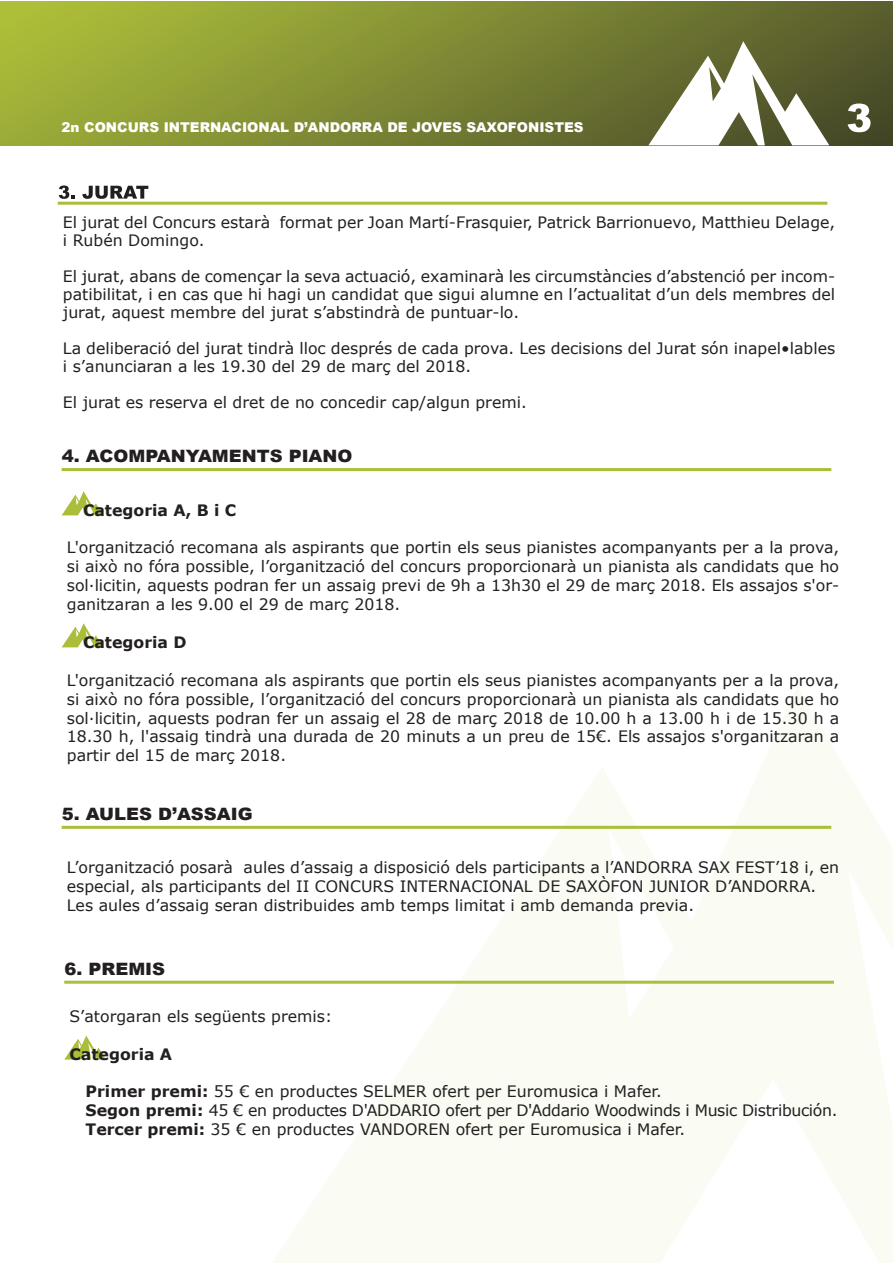
<style>
.page{position:relative;width:893px;height:1263px;background:#fff}
.page>*{position:absolute;margin:0;border:0;box-sizing:border-box;transform-origin:0 0}
.t1{font:900 17.1px "Arial";color:#231f20;scale:1.05 1}
.t2{font:15.75px/18.9px "Verdana";color:#231f20}
.t3{font:700 15.75px "Verdana";color:#231f20}
.t4{font:900 13.5px "Arial";color:#fff}
.s1{font-weight:700}
</style>
<div class="page">
<svg style="left:62px;top:491px;width:41px;height:24px"></svg>
<svg style="left:62px;top:623px;width:41px;height:24px"></svg>
<svg style="left:272px;top:688px;width:621px;height:575px;fill:#fafbf3"></svg>
<svg style="left:0;top:1px;width:893px;height:144px;background:#818c33"></svg>
<svg style="left:59px;top:185px;width:16px;height:14px"></svg>
<svg style="left:82px;top:186px;width:66px;height:13px"></svg>
<svg style="left:848px;top:104px;width:22px;height:28px"></svg>
<hr style="left:58px;top:202px;width:769px;height:3px;background:#acbd39">
<hr style="left:62px;top:468px;width:769px;height:3px;background:#acbd39">
<svg style="left:648px;top:41px;width:181px;height:104px"></svg>
<hr style="left:62px;top:826px;width:769px;height:3px;background:#acbd39">
<svg style="left:64px;top:1035px;width:42px;height:24px"></svg>
<hr style="left:64px;top:981px;width:770px;height:3px;background:#acbd39">
<p class="t4" style="left:62px;top:117px;width:523px">2n CONCURS INTERNACIONAL D’ANDORRA DE JOVES SAXOFONISTES</p>
<p class="t2" style="left:63px;top:213px;width:774px;line-height:18px">El jurat del Concurs estarà format per Joan Martí-Frasquier, Patrick Barrionuevo, Matthieu Delage, i Rubén Domingo.</p>
<p class="t2" style="left:63px;top:267px;width:774px;line-height:18px;text-align:justify">El jurat, abans de començar la seva actuació, examinarà les circumstàncies d’abstenció per incom&shy;patibilitat, i en cas que hi hagi un candidat que sigui alumne en l’actualitat d’un dels membres del jurat, aquest membre del jurat s’abstindrà de puntuar-lo.</p>
<p class="t2" style="left:63px;top:339px;width:774px;line-height:18px">La deliberació del jurat tindrà lloc després de cada prova. Les decisions del Jurat són inapel•lables i s’anunciaran a les 19.30 del 29 de març del 2018.</p>
<p class="t2" style="left:63px;top:393px;width:465px">El jurat es reserva el dret de no concedir cap/algun premi.</p>
<p class="t1" style="left:62px;top:443px;width:278px">4. ACOMPANYAMENTS PIANO</p>
<p class="t3" style="left:83px;top:499px;width:155px">Categoria A, B i C</p>
<p class="t2" style="left:67px;top:538px;width:774px;text-align:justify">L'organització recomana als aspirants que portin els seus pianistes acompanyants per a la prova, si això no fóra possible, l’organització del concurs proporcionarà un pianista als candidats que ho sol·licitin, aquests podran fer un assaig previ de 9h a 13h30 el 29 de març 2018. Els assajos s'or&shy;ganitzaran a les 9.00 el 29 de març 2018.</p>
<p class="t3" style="left:83px;top:631px;width:105px">Categoria D</p>
<p class="t2" style="left:67px;top:670px;width:774px;text-align:justify">L'organització recomana als aspirants que portin els seus pianistes acompanyants per a la prova, si això no fóra possible, l’organització del concurs proporcionarà un pianista als candidats que ho sol·licitin, aquests podran fer un assaig el 28 de març 2018 de 10.00 h a 13.00 h i de 15.30 h a 18.30 h, l'assaig tindrà una durada de 20 minuts a un preu de 15€. Els assajos s'organitzaran a partir del 15 de març 2018.</p>
<p class="t1" style="left:62px;top:801px;width:183px">5. AULES D’ASSAIG</p>
<p class="t2" style="left:67px;top:858px;width:774px">L’organització posarà aules d’assaig a disposició dels participants a l’ANDORRA SAX FEST’18 i, en especial, als participants del II CONCURS INTERNACIONAL DE SAXÒFON JUNIOR D’ANDORRA.<br>Les aules d’assaig seran distribuides amb temps limitat i amb demanda previa.</p>
<p class="t1" style="left:65px;top:956px;width:97px">6. PREMIS</p>
<p class="t2" style="left:69px;top:1006px;width:264px">S’atorgaran els següents premis:</p>
<p class="t3" style="left:69px;top:1042px;width:104px">Categoria A</p>
<p class="t2" style="left:86px;top:1082px;width:753px"><span class="s1">Primer premi:</span> 55 € en productes SELMER ofert per Euromusica i Mafer.<br><span class="s1">Segon premi:</span> 45 € en productes D'ADDARIO ofert per D'Addario Woodwinds i Music Distribución.<br><span class="s1">Tercer premi:</span> 35 € en productes VANDOREN ofert per Euromusica i Mafer.</p>
</div>
